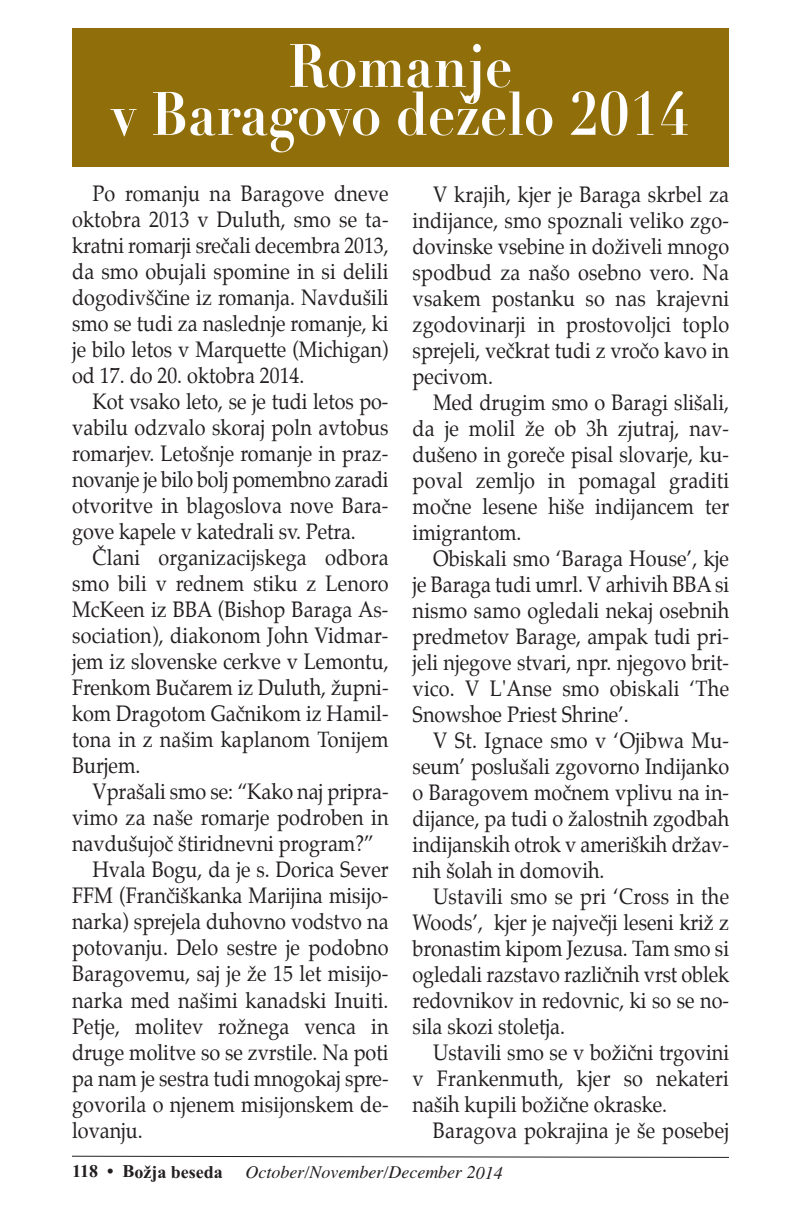
<style>
.page{position:relative;width:792px;height:1224px;background:#fff}
.page>*{position:absolute;margin:0;border:0;box-sizing:border-box;transform-origin:0 0}
.t1{font:700 60px/48px "Didot";color:#fff;text-align:center;scale:.9 1}
.t2{font:22px/26px "Palatino";color:#231f20;text-align:justify;scale:.9 1}
.t3{font:italic 18px "Times";letter-spacing:-.005em;color:#231f20}
.s1{font-family:"Times New Roman";font-weight:700;font-style:normal}
</style>
<div class="page">
<svg style="left:72px;top:1156px;width:657px;height:2px"></svg>
<div style="left:72px;top:29px;width:656px;height:138px;background:#906f0b"></div>
<h1 class="t1" style="left:111px;top:42px;width:644px">Romanje<br>v Baragovo deželo 2014</h1>
<p class="t2" style="left:413px;top:183px;width:353px;text-indent:20px">V krajih, kjer je Baraga skrbel za indijance, smo spoznali veliko zgo&shy;dovinske vsebine in doživeli mnogo spodbud za našo osebno vero. Na vsakem postanku so nas krajevni zgodovinarji in prostovoljci toplo sprejeli, večkrat tudi z vročo kavo in pecivom.</p>
<p class="t2" style="left:413px;top:391px;width:353px;text-indent:20px">Med drugim smo o Baragi slišali, da je molil že ob 3h zjutraj, nav&shy;dušeno in goreče pisal slovarje, ku&shy;poval zemljo in pomagal graditi močne lesene hiše indijancem ter imigrantom.</p>
<p class="t2" style="left:413px;top:547px;width:353px;text-indent:20px">Obiskali smo ‘Baraga House’, kje je Baraga tudi umrl. V arhivih BBA si nismo samo ogledali nekaj osebnih predmetov Barage, ampak tudi pri&shy;jeli njegove stvari, npr. njegovo brit&shy;vico. V L'Anse smo obiskali ‘The Snowshoe Priest Shrine’.</p>
<p class="t2" style="left:413px;top:729px;width:353px;text-indent:20px">V St. Ignace smo v ‘Ojibwa Mu&shy;seum’ poslušali zgovorno Indijanko o Baragovem močnem vplivu na in&shy;dijance, pa tudi o žalostnih zgodbah indijanskih otrok v ameriških držav&shy;nih šolah in domovih.</p>
<p class="t2" style="left:413px;top:885px;width:353px;text-indent:20px">Ustavili smo se pri ‘Cross in the Woods’, kjer je največji leseni križ z bronastim kipom Jezusa. Tam smo si ogledali razstavo različnih vrst oblek redovnikov in redovnic, ki so se no&shy;sila skozi stoletja.</p>
<p class="t2" style="left:413px;top:1041px;width:353px;text-indent:20px">Ustavili smo se v božični trgovini v Frankenmuth, kjer so nekateri naših kupili božične okraske.</p>
<p class="t2" style="left:433px;top:1119px;width:331px">Baragova pokrajina je še posebej</p>
<p class="t3" style="left:72px;top:1161px;width:432px"><span class="s1">118 • Božja beseda</span> October/November/December 2014</p>
<p class="t2" style="left:72px;top:182px;width:353px;text-indent:20px">Po romanju na Baragove dneve oktobra 2013 v Duluth, smo se ta&shy;kratni romarji srečali decembra 2013, da smo obujali spomine in si delili dogodivščine iz romanja. Navdušili smo se tudi za naslednje romanje, ki je bilo letos v Marquette (Michigan) od 17. do 20. oktobra 2014.</p>
<p class="t2" style="left:72px;top:390px;width:353px;text-indent:20px">Kot vsako leto, se je tudi letos po&shy;vabilu odzvalo skoraj poln avtobus romarjev. Letošnje romanje in praz&shy;novanje je bilo bolj pomembno zaradi otvoritve in blagoslova nove Bara&shy;gove kapele v katedrali sv. Petra.</p>
<p class="t2" style="left:72px;top:546px;width:353px;text-indent:20px">Člani organizacijskega odbora smo bili v rednem stiku z Lenoro McKeen iz BBA (Bishop Baraga As&shy;sociation), diakonom John Vidmar&shy;jem iz slovenske cerkve v Lemontu, Frenkom Bučarem iz Duluth, župni&shy;kom Dragotom Gačnikom iz Hamil&shy;tona in z našim kaplanom Tonijem Burjem.</p>
<p class="t2" style="left:93px;top:780px;width:331px">Vprašali smo se: “Kako naj pripra-</p>
<p class="t2" style="left:72px;top:806px;width:353px">vimo za naše romarje podroben in</p>
<p class="t2" style="left:72px;top:832px;width:337px">navdušujoč štiridnevni program?”</p>
<p class="t2" style="left:93px;top:858px;width:331px">Hvala Bogu, da je s. Dorica Sever</p>
<p class="t2" style="left:72px;top:884px;width:353px">FFM (Frančiškanka Marijina misijo-</p>
<p class="t2" style="left:72px;top:910px;width:353px">narka) sprejela duhovno vodstvo na</p>
<p class="t2" style="left:72px;top:936px;width:353px">potovanju. Delo sestre je podobno</p>
<p class="t2" style="left:72px;top:963px;width:353px">Baragovemu, saj je že 15 let misijo-</p>
<p class="t2" style="left:72px;top:989px;width:353px">narka med našimi kanadski Inuiti.</p>
<p class="t2" style="left:72px;top:1015px;width:353px">Petje, molitev rožnega venca in</p>
<p class="t2" style="left:72px;top:1041px;width:353px">druge molitve so se zvrstile. Na poti</p>
<p class="t2" style="left:72px;top:1067px;width:353px">pa nam je sestra tudi mnogokaj spre-</p>
<p class="t2" style="left:72px;top:1093px;width:353px">govorila o njenem misijonskem de-</p>
<p class="t2" style="left:72px;top:1119px;width:80px">lovanju.</p>
</div>
